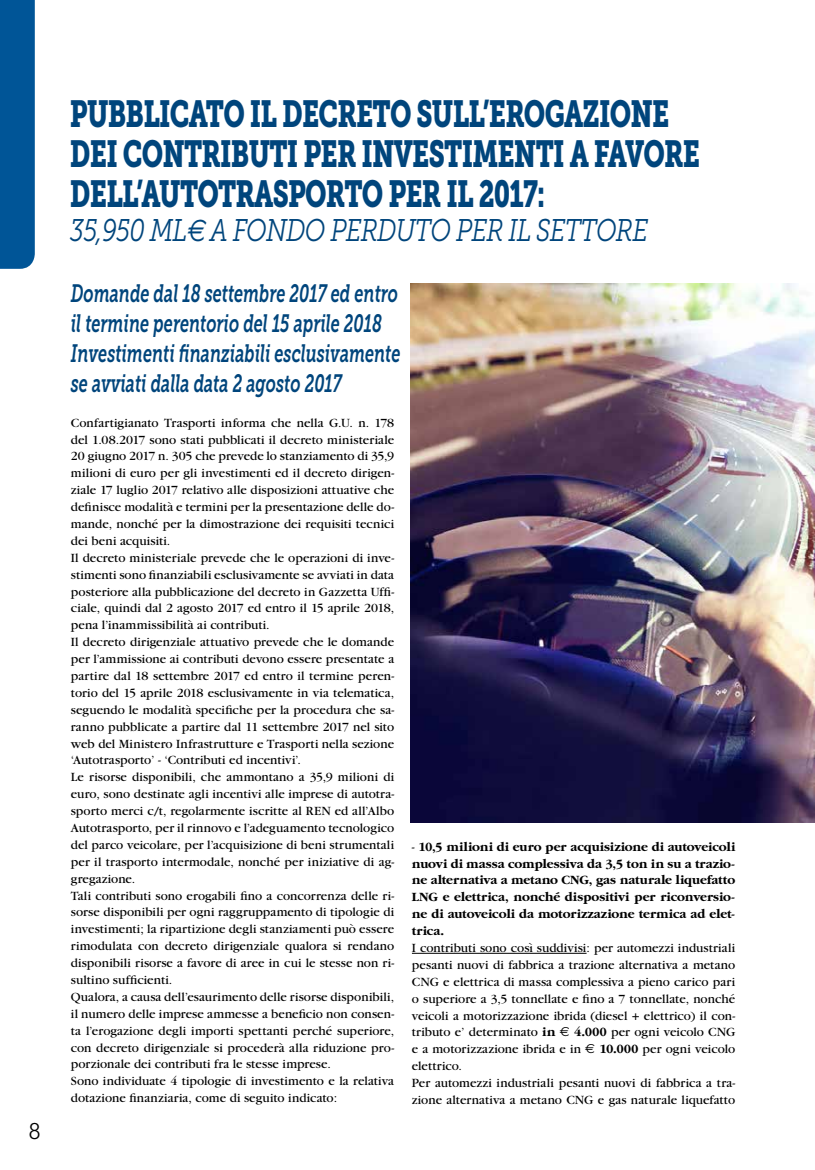
<style>
.page{position:relative;width:815px;height:1170px;background:#fff}
.page>*{position:absolute;margin:0;border:0;box-sizing:border-box;transform-origin:0 0}
.t1{font:37.5px/40px "Museo Slab 900";letter-spacing:-.03em;color:#00457c;scale:.7 1}
.t2{font:italic 31.25px "Museo Slab 300";letter-spacing:-.03em;color:#00457c;scale:.8 1}
.t3{font:italic 25px/30px "Museo Slab 700";color:#00457c;scale:.65 1}
.t4{font:300 22.5px "Avenir";color:#000}
.t5{font:13.12px/16.9px "Garamond";letter-spacing:.005em;color:#000}
.t6{font:700 13.12px/16.9px "Garamond";color:#000;text-align:justify}
.s1{font-family:"Euro Sans"}
.s2{font-weight:400}
.s3{font-weight:700}
</style>
<div class="page">
<div style="left:0;top:0;width:35px;height:269px;background:#005597"></div>
<hr style="left:412px;top:952px;width:175px;height:1px;background:#000">
<img style="left:410px;top:283px;width:405px;height:539px">
<h3 class="t4" style="left:29px;top:1117px;width:13px">8</h3>
<h1 class="t1" style="left:70px;top:95px;width:902px">PUBBLICATO IL DECRETO SULL’EROGAZIONE<br>DEI CONTRIBUTI PER INVESTIMENTI A FAVORE<br>DELL’AUTOTRASPORTO PER IL 2017:</h1>
<h2 class="t2" style="left:70px;top:213px;width:724px">35,950 ML<span class="s1">_</span> A FONDO PERDUTO PER IL SETTORE</h2>
<h3 class="t3" style="left:71px;top:279px;width:509px">Domande dal 18 settembre 2017 ed entro il termine perentorio del 15 aprile 2018<br>Investimenti finanziabili esclusivamente se avviati dalla data 2 agosto 2017</h3>
<p class="t5" style="left:71px;top:414px;width:325px">Confartigianato Trasporti informa che nella G.U. n. 178 del 1.08.2017 sono stati pubblicati il decreto ministeriale 20 giugno 2017 n. 305 che prevede lo stanziamento di 35,9 milioni di euro per gli investimenti ed il decreto dirigen&shy;ziale 17 luglio 2017 relativo alle disposizioni attuative che definisce modalità e termini per la presentazione delle do&shy;mande, nonché per la dimostrazione dei requisiti tecnici dei beni acquisiti.<br>Il decreto ministeriale prevede che le operazioni di inve&shy;stimenti sono finanziabili esclusivamente se avviati in data posteriore alla pubblicazione del decreto in Gazzetta Uffi&shy;ciale, quindi dal 2 agosto 2017 ed entro il 15 aprile 2018, pena l’inammissibilità ai contributi.<br>Il decreto dirigenziale attuativo prevede che le domande per l’ammissione ai contributi devono essere presentate a partire dal 18 settembre 2017 ed entro il termine peren&shy;torio del 15 aprile 2018 esclusivamente in via telematica, seguendo le modalità specifiche per la procedura che sa&shy;ranno pubblicate a partire dal 11 settembre 2017 nel sito web del Ministero Infrastrutture e Trasporti nella sezione ‘Autotrasporto’ - ‘Contributi ed incentivi’.<br>Le risorse disponibili, che ammontano a 35,9 milioni di euro, sono destinate agli incentivi alle imprese di autotra&shy;sporto merci c/t, regolarmente iscritte al REN ed all’Albo Autotrasporto, per il rinnovo e l’adeguamento tecnologico del parco veicolare, per l’acquisizione di beni strumentali per il trasporto intermodale, nonché per iniziative di ag&shy;gregazione.<br>Tali contributi sono erogabili fino a concorrenza delle ri&shy;sorse disponibili per ogni raggruppamento di tipologie di investimenti; la ripartizione degli stanziamenti può essere rimodulata con decreto dirigenziale qualora si rendano disponibili risorse a favore di aree in cui le stesse non ri&shy;sultino sufficienti.<br>Qualora, a causa dell’esaurimento delle risorse disponibili, il numero delle imprese ammesse a beneficio non consen&shy;ta l’erogazione degli importi spettanti perché superiore, con decreto dirigenziale si procederà alla riduzione pro&shy;porzionale dei contributi fra le stesse imprese.<br>Sono individuate 4 tipologie di investimento e la relativa dotazione finanziaria, come di seguito indicato:</p>
<p class="t6" style="left:412px;top:838px;width:325px"><span class="s2">-</span> 10,5 milioni di euro per acquisizione di autoveicoli nuovi di massa complessiva da 3,5 ton in su a trazio&shy;ne alternativa a metano CNG, gas naturale liquefatto LNG e elettrica, nonché dispositivi per riconversio&shy;ne di autoveicoli da motorizzazione termica ad elet&shy;trica.</p>
<p class="t5" style="left:412px;top:939px;width:325px">I contributi sono così suddivisi: per automezzi industriali pesanti nuovi di fabbrica a trazione alternativa a metano CNG e elettrica di massa complessiva a pieno carico pari o superiore a 3,5 tonnellate e fino a 7 tonnellate, nonché veicoli a motorizzazione ibrida (diesel + elettrico) il con&shy;tributo e’ determinato <span class="s3">in</span> <span class="s1">_</span> <span class="s3">4.000</span> per ogni veicolo CNG e a motorizzazione ibrida e in <span class="s1">_</span> <span class="s3">10.000</span> per ogni veicolo elettrico.<br>Per automezzi industriali pesanti nuovi di fabbrica a tra&shy;zione alternativa a metano CNG e gas naturale liquefatto</p>
</div>
